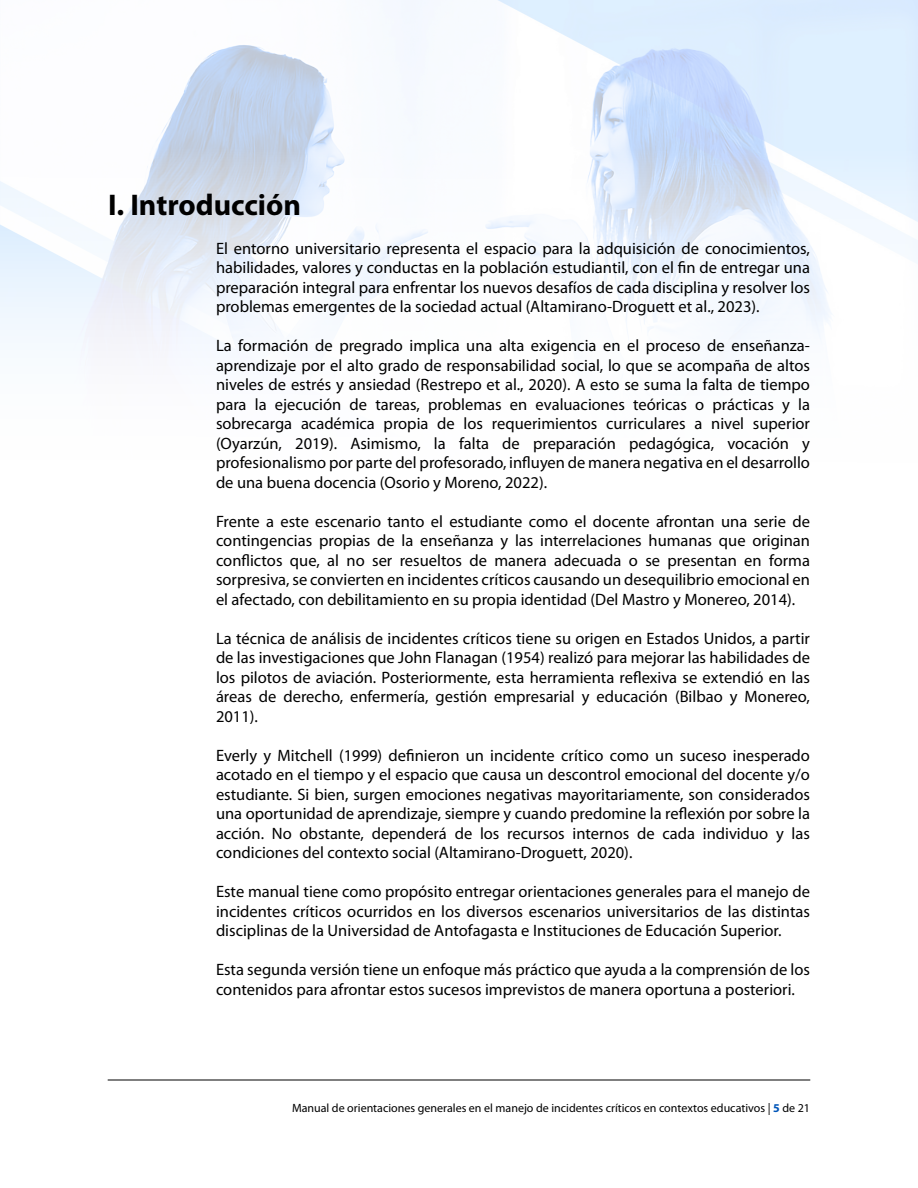
<style>
.page{position:relative;width:918px;height:1188px;background:#fff}
.page>*{position:absolute;margin:0;border:0;box-sizing:border-box;transform-origin:0 0}
.t1{font:700 30px "Myriad Pro";color:#000}
.t2{font:16.5px/19.5px "Myriad Pro";color:#000;text-align:justify}
.t3{font:12px "Myriad Pro";color:#000}
.s1{font-weight:700;color:#0055b8}
</style>
<div class="page">
<hr style="left:108px;top:1080px;width:702px;height:1px;background:#000">
<img style="left:0;top:0;width:918px;height:345px">
<h1 class="t1" style="left:108px;top:192px;width:195px">I. Introducción</h1>
<p class="t2" style="left:216px;top:240px;width:596px">El entorno universitario representa el espacio para la adquisición de conocimientos, habilidades, valores y conductas en la población estudiantil, con el fin de entregar una preparación integral para enfrentar los nuevos desafíos de cada disciplina y resolver los problemas emergentes de la sociedad actual (Altamirano-Droguett et al., 2023).</p>
<p class="t2" style="left:216px;top:337px;width:596px">La formación de pregrado implica una alta exigencia en el proceso de enseñanza&shy;aprendizaje por el alto grado de responsabilidad social, lo que se acompaña de altos niveles de estrés y ansiedad (Restrepo et al., 2020). A esto se suma la falta de tiempo para la ejecución de tareas, problemas en evaluaciones teóricas o prácticas y la sobrecarga académica propia de los requerimientos curriculares a nivel superior (Oyarzún, 2019). Asimismo, la falta de preparación pedagógica, vocación y profesionalismo por parte del profesorado, influyen de manera negativa en el desarrollo de una buena docencia (Osorio y Moreno, 2022).</p>
<p class="t2" style="left:216px;top:513px;width:596px">Frente a este escenario tanto el estudiante como el docente afrontan una serie de contingencias propias de la enseñanza y las interrelaciones humanas que originan conflictos que, al no ser resueltos de manera adecuada o se presentan en forma sorpresiva, se convierten en incidentes críticos causando un desequilibrio emocional en el afectado, con debilitamiento en su propia identidad (Del Mastro y Monereo, 2014).</p>
<p class="t2" style="left:216px;top:630px;width:596px">La técnica de análisis de incidentes críticos tiene su origen en Estados Unidos, a partir de las investigaciones que John Flanagan (1954) realizó para mejorar las habilidades de los pilotos de aviación. Posteriormente, esta herramienta reflexiva se extendió en las áreas de derecho, enfermería, gestión empresarial y educación (Bilbao y Monereo, 2011).</p>
<p class="t2" style="left:216px;top:747px;width:596px">Everly y Mitchell (1999) definieron un incidente crítico como un suceso inesperado acotado en el tiempo y el espacio que causa un descontrol emocional del docente y/o estudiante. Si bien, surgen emociones negativas mayoritariamente, son considerados una oportunidad de aprendizaje, siempre y cuando predomine la reflexión por sobre la acción. No obstante, dependerá de los recursos internos de cada individuo y las condiciones del contexto social (Altamirano-Droguett, 2020).</p>
<p class="t2" style="left:216px;top:883px;width:596px">Este manual tiene como propósito entregar orientaciones generales para el manejo de incidentes críticos ocurridos en los diversos escenarios universitarios de las distintas disciplinas de la Universidad de Antofagasta e Instituciones de Educación Superior.</p>
<p class="t2" style="left:216px;top:961px;width:595px">Esta segunda versión tiene un enfoque más práctico que ayuda a la comprensión de los contenidos para afrontar estos sucesos imprevistos de manera oportuna a posteriori.</p>
<p class="t3" style="left:292px;top:1102px;width:519px">Manual de orientaciones generales en el manejo de incidentes críticos en contextos educativos | <span class="s1">5</span> de 21</p>
</div>
